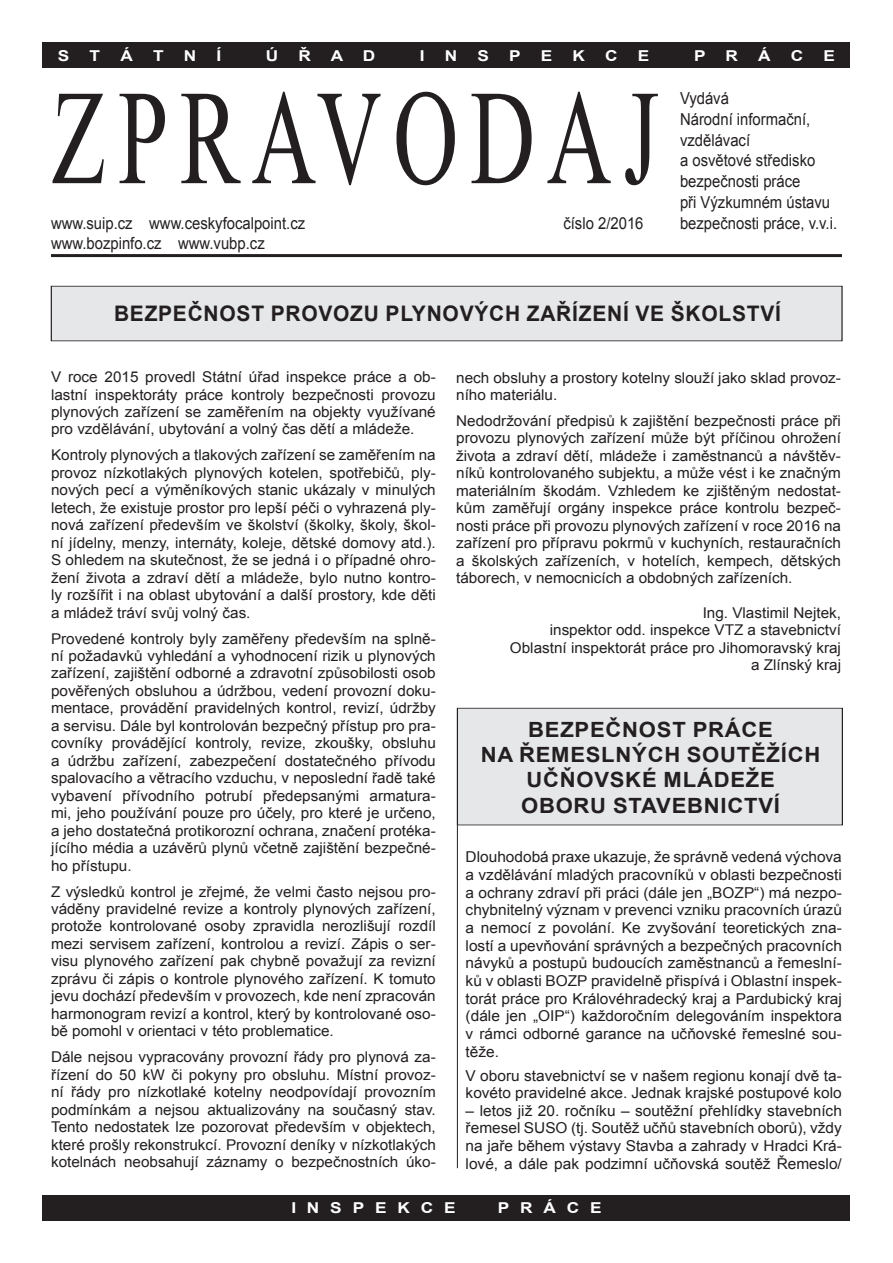
<style>
.page{position:relative;width:893px;height:1263px;background:#fff}
.page>*{position:absolute;margin:0;border:0;box-sizing:border-box;transform-origin:0 0}
.t1{font:135px "Times New Roman";letter-spacing:.13em;color:#231f20;scale:.67 1}
.t2{font:700 21.45px "Arial";letter-spacing:.035em;color:#231f20}
.t3{font:700 21px/25.2px "Arial";letter-spacing:.035em;color:#231f20;text-align:center;scale:1.05 1}
.t4{font:16.5px/20.7px "Arial";color:#231f20;scale:.9 1}
.t5{font:15px/17.7px "Arial";color:#231f20;text-align:justify}
.t6{font:700 15px "Arial";letter-spacing:.63em;color:#fff;scale:1.15 1}
.t7{font:14.85px/17.4px "Arial";color:#231f20;text-align:justify}
</style>
<div class="page">
<div style="left:43px;top:43px;width:807px;height:25px;background:#231f20"></div>
<div style="left:43px;top:1195px;width:807px;height:25px;background:#231f20"></div>
<div style="left:51px;top:254px;width:791px;height:3px;border:2px solid #231f20"></div>
<div style="left:51px;top:286px;width:791px;height:55px;background:#e6e7e9"></div>
<div style="left:457px;top:708px;width:385px;height:117px;background:#e6e7e9"></div>
<hr style="left:457px;top:825px;width:1px;height:343px;background:#231f20">
<p class="t6" style="left:58px;top:45px;width:12px">S</p>
<p class="t6" style="left:90px;top:45px;width:11px">T</p>
<p class="t6" style="left:120px;top:45px;width:12px">Á</p>
<p class="t6" style="left:153px;top:45px;width:11px">T</p>
<p class="t6" style="left:184px;top:45px;width:12px">N</p>
<p class="t6" style="left:216px;top:45px;width:6px">Í</p>
<p class="t6" style="left:266px;top:45px;width:12px">Ú</p>
<p class="t6" style="left:299px;top:45px;width:12px">Ř</p>
<p class="t6" style="left:331px;top:45px;width:12px">A</p>
<p class="t6" style="left:363px;top:45px;width:12px">D</p>
<p class="t6" style="left:420px;top:45px;width:6px">I</p>
<p class="t6" style="left:445px;top:45px;width:12px">N</p>
<p class="t6" style="left:478px;top:45px;width:12px">S</p>
<p class="t6" style="left:509px;top:45px;width:12px">P</p>
<p class="t6" style="left:541px;top:45px;width:12px">E</p>
<p class="t6" style="left:572px;top:45px;width:12px">K</p>
<p class="t6" style="left:605px;top:45px;width:12px">C</p>
<p class="t6" style="left:638px;top:45px;width:12px">E</p>
<p class="t6" style="left:694px;top:45px;width:12px">P</p>
<p class="t6" style="left:725px;top:45px;width:12px">R</p>
<p class="t6" style="left:758px;top:45px;width:12px">Á</p>
<p class="t6" style="left:791px;top:45px;width:12px">C</p>
<p class="t6" style="left:823px;top:45px;width:12px">E</p>
<p class="t1" style="left:51px;top:43px;width:907px">ZPRAVODAJ</p>
<p class="t4" style="left:51px;top:212px;width:284px">www.suip.cz www.ceskyfocalpoint.cz www.bozpinfo.cz www.vubp.cz</p>
<p class="t4" style="left:563px;top:212px;width:90px">číslo 2/2016</p>
<p class="t4" style="left:680px;top:88px;width:56px">Vydává</p>
<p class="t4" style="left:680px;top:109px;width:146px">Národní informační,</p>
<p class="t4" style="left:680px;top:129px;width:79px">vzdělávací</p>
<p class="t4" style="left:680px;top:150px;width:152px">a osvětové středisko</p>
<p class="t4" style="left:680px;top:171px;width:135px">bezpečnosti práce</p>
<p class="t4" style="left:680px;top:192px;width:168px">při Výzkumném ústavu</p>
<p class="t4" style="left:680px;top:212px;width:176px">bezpečnosti práce, v.v.i.</p>
<p class="t2" style="left:114px;top:298px;width:668px">BEZPEČNOST PROVOZU PLYNOVÝCH ZAŘÍZENÍ VE ŠKOLSTVÍ</p>
<p class="t7" style="left:51px;top:368px;width:386px">V roce 2015 provedl Státní úřad inspekce práce a ob&shy;lastní inspektoráty práce kontroly bezpečnosti provozu plynových zařízení se zaměřením na objekty využívané pro vzdělávání, ubytování a volný čas dětí a mládeže.</p>
<p class="t7" style="left:51px;top:446px;width:386px">Kontroly plynových a tlakových zařízení se zaměřením na provoz nízkotlakých plynových kotelen, spotřebičů, ply&shy;nových pecí a výměníkových stanic ukázaly v minulých letech, že existuje prostor pro lepší péči o vyhrazená ply&shy;nová zařízení především ve školství (školky, školy, škol&shy;ní jídelny, menzy, internáty, koleje, dětské domovy atd.).<br>S ohledem na skutečnost, že se jedná i o případné ohro&shy;žení života a zdraví dětí a mládeže, bylo nutno kontro&shy;ly rozšířit i na oblast ubytování a další prostory, kde děti a mládež tráví svůj volný čas.</p>
<p class="t7" style="left:51px;top:629px;width:386px">Provedené kontroly byly zaměřeny především na splně&shy;ní požadavků vyhledání a vyhodnocení rizik u plynových zařízení, zajištění odborné a zdravotní způsobilosti osob pověřených obsluhou a údržbou, vedení provozní doku&shy;mentace, provádění pravidelných kontrol, revizí, údržby a servisu. Dále byl kontrolován bezpečný přístup pro pra&shy;covníky provádějící kontroly, revize, zkoušky, obsluhu a údržbu zařízení, zabezpečení dostatečného přívodu spalovacího a větracího vzduchu, v neposlední řadě také vybavení přívodního potrubí předepsanými armatura&shy;mi, jeho používání pouze pro účely, pro které je určeno, a jeho dostatečná protikorozní ochrana, značení protéka&shy;jícího média a uzávěrů plynů včetně zajištění bezpečné&shy;ho přístupu.</p>
<p class="t7" style="left:51px;top:882px;width:386px">Z výsledků kontrol je zřejmé, že velmi často nejsou pro&shy;váděny pravidelné revize a kontroly plynových zařízení, protože kontrolované osoby zpravidla nerozlišují rozdíl mezi servisem zařízení, kontrolou a revizí. Zápis o ser&shy;visu plynového zařízení pak chybně považují za revizní zprávu či zápis o kontrole plynového zařízení. K tomuto jevu dochází především v provozech, kde není zpracován harmonogram revizí a kontrol, který by kontrolované oso&shy;bě pomohl v orientaci v této problematice.</p>
<p class="t7" style="left:51px;top:1048px;width:386px">Dále nejsou vypracovány provozní řády pro plynová za&shy;řízení do 50 kW či pokyny pro obsluhu. Místní provoz&shy;ní řády pro nízkotlaké kotelny neodpovídají provozním podmínkám a nejsou aktualizovány na současný stav.<br>Tento nedostatek lze pozorovat především v objektech, které prošly rekonstrukcí. Provozní deníky v nízkotlakých kotelnách neobsahují záznamy o bezpečnostních úko-</p>
<p class="t7" style="left:456px;top:368px;width:386px">nech obsluhy a prostory kotelny slouží jako sklad provoz&shy;ního materiálu.</p>
<p class="t7" style="left:456px;top:412px;width:386px">Nedodržování předpisů k zajištění bezpečnosti práce při provozu plynových zařízení může být příčinou ohrožení života a zdraví dětí, mládeže i zaměstnanců a návštěv&shy;níků kontrolovaného subjektu, a může vést i ke značným materiálním škodám. Vzhledem ke zjištěným nedostat&shy;kům zaměřují orgány inspekce práce kontrolu bezpeč&shy;nosti práce při provozu plynových zařízení v roce 2016 na zařízení pro přípravu pokrmů v kuchyních, restauračních a školských zařízeních, v hotelích, kempech, dětských táborech, v nemocnicích a obdobných zařízeních.</p>
<p class="t7" style="left:550px;top:603px;width:293px;text-align:right">Ing. Vlastimil Nejtek,<br>inspektor odd. inspekce VTZ a stavebnictví</p>
<p class="t7" style="left:510px;top:638px;width:333px;text-align:right">Oblastní inspektorát práce pro Jihomoravský kraj a Zlínský kraj</p>
<p class="t3" style="left:528px;top:717px;width:235px">BEZPEČNOST PRÁCE</p>
<p class="t3" style="left:481px;top:742px;width:325px">NA ŘEMESLNÝCH SOUTĚŽÍCH<br>UČŇOVSKÉ MLÁDEŽE<br>OBORU STAVEBNICTVÍ</p>
<p class="t5" style="left:466px;top:848px;width:378px">Dlouhodobá praxe ukazuje, že správně vedená výchova a vzdělávání mladých pracovníků v oblasti bezpečnosti a ochrany zdraví při práci (dále jen „BOZP“) má nezpo&shy;chybnitelný význam v prevenci vzniku pracovních úrazů a nemocí z povolání. Ke zvyšování teoretických zna&shy;lostí a upevňování správných a bezpečných pracovních návyků a postupů budoucích zaměstnanců a řemeslní&shy;ků v oblasti BOZP pravidelně přispívá i Oblastní inspek&shy;torát práce pro Královéhradecký kraj a Pardubický kraj (dále jen „OIP“) každoročním delegováním inspektora v rámci odborné garance na učňovské řemeslné sou&shy;těže.</p>
<p class="t5" style="left:466px;top:1066px;width:378px">V oboru stavebnictví se v našem regionu konají dvě ta&shy;kovéto pravidelné akce. Jednak krajské postupové kolo</p>
<p class="t5" style="left:466px;top:1101px;width:378px">– letos již 20. ročníku – soutěžní přehlídky stavebních řemesel SUSO (tj. Soutěž učňů stavebních oborů), vždy na jaře během výstavy Stavba a zahrady v Hradci Krá&shy;lové, a dále pak podzimní učňovská soutěž Řemeslo/</p>
<p class="t6" style="left:291px;top:1197px;width:144px">INSPEKCE</p>
<p class="t6" style="left:498px;top:1197px;width:92px">PRÁCE</p>
</div>
